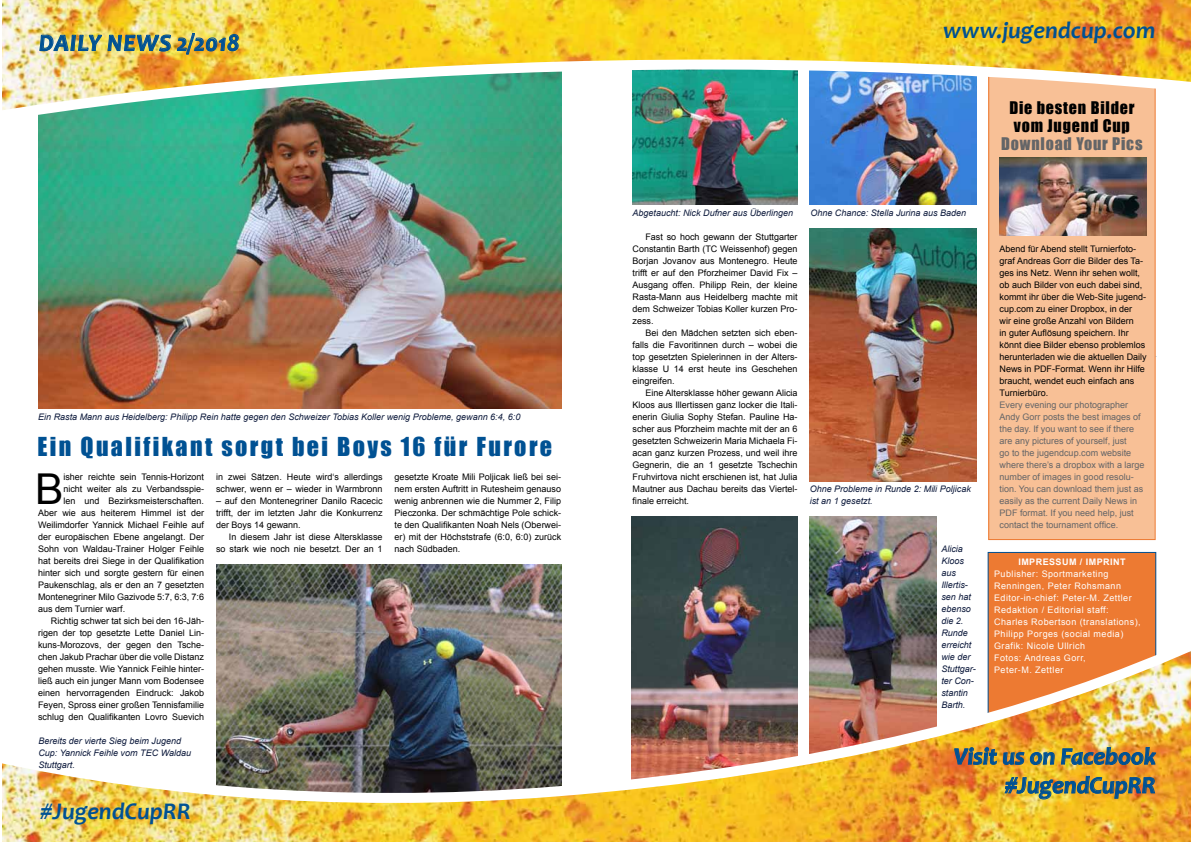
<style>
.page{position:relative;width:1191px;height:842px;background:#fff}
.page>*{position:absolute;margin:0;border:0;box-sizing:border-box;transform-origin:0 0}
.t1{font:42.5px "Arial";color:#000}
.t2{font:italic 700 24px/28.8px "Candara";color:#005193;text-align:right}
.t3{font:24px "Impact";letter-spacing:.1em;color:#005193}
.t4{font:italic 700 24px "Candara";letter-spacing:.04em;color:#005193}
.t5{font:16px/18px "Impact";letter-spacing:.05em;color:#000}
.t6{font:16px "Impact";letter-spacing:.05em;color:#646567}
.t7{font:9px/12px "Arial";color:#000;text-align:justify}
.t8{font:italic 9px/12px "Arial";color:#0d1a3c}
.t9{font:9px/12px "Arial";color:#646567}
.t10{font:9px/12px "Arial";letter-spacing:.05em;color:#fff}
.t11{font:700 9px "Arial";letter-spacing:.05em;color:#fff}
</style>
<div class="page">
<div style="left:988px;top:72px;width:167px;height:468px;background:#f8c096"></div>
<div style="left:988px;top:72px;width:167px;height:468px;border:1px solid #ed7a32"></div>
<img style="left:999px;top:158px;width:147px;height:78px">
<img style="left:38px;top:131px;width:523px;height:277px">
<img style="left:216px;top:564px;width:345px;height:59px">
<img style="left:632px;top:131px;width:165px;height:73px">
<img style="left:809px;top:131px;width:167px;height:74px">
<img style="left:632px;top:516px;width:165px;height:107px">
<img style="left:809px;top:516px;width:127px;height:107px">
<div style="left:988px;top:552px;width:167px;height:168px;background:#ed7a32"></div>
<div style="left:987px;top:552px;width:169px;height:168px;border:1px solid #005193"></div>
<img style="left:2px;top:0;width:1189px;height:131px">
<svg style="left:40px;top:35px;width:62px;height:16px"></svg>
<svg style="left:108px;top:35px;width:63px;height:16px"></svg>
<svg style="left:177px;top:33px;width:61px;height:21px"></svg>
<img style="left:2px;top:623px;width:1189px;height:219px">
<svg style="left:954px;top:747px;width:42px;height:18px"></svg>
<svg style="left:1003px;top:752px;width:21px;height:13px"></svg>
<svg style="left:1030px;top:752px;width:24px;height:13px"></svg>
<img style="left:1061px;top:747px;width:94px;height:18px">
<img style="left:1004px;top:776px;width:150px;height:23px">
<img style="left:809px;top:228px;width:167px;height:253px">
<h2 class="t4" style="left:39px;top:28px;width:202px">Daily News 2/2018</h2>
<p class="t8" style="left:38px;top:411px;width:483px">Ein Rasta Mann aus Heidelberg: Philipp Rein hatte gegen den Schweizer Tobias Koller wenig Probleme, gewann 6:4, 6:0</p>
<h2 class="t3" style="left:38px;top:428px;width:516px">Ein Qualifikant sorgt bei Boys 16 für Furore</h2>
<h1 class="t1" style="left:35px;top:461px;width:30px">B</h1>
<p class="t7" style="left:63px;top:471px;width:142px">isher reichte sein Tennis-Horizont</p>
<p class="t7" style="left:63px;top:483px;width:142px">nicht weiter als zu Verbandsspie-</p>
<p class="t7" style="left:63px;top:495px;width:142px">len und Bezirksmeisterschaften.</p>
<p class="t7" style="left:38px;top:507px;width:167px">Aber wie aus heiterem Himmel ist der</p>
<p class="t7" style="left:38px;top:519px;width:167px">Weilimdorfer Yannick Michael Feihle auf</p>
<p class="t7" style="left:38px;top:531px;width:167px">der europäischen Ebene angelangt. Der</p>
<p class="t7" style="left:38px;top:543px;width:167px">Sohn von Waldau-Trainer Holger Feihle</p>
<p class="t7" style="left:38px;top:555px;width:167px">hat bereits drei Siege in der Qualifikation</p>
<p class="t7" style="left:38px;top:567px;width:167px">hinter sich und sorgte gestern für einen</p>
<p class="t7" style="left:38px;top:579px;width:167px">Paukenschlag, als er den an 7 gesetzten</p>
<p class="t7" style="left:38px;top:591px;width:167px">Montenegriner Milo Gazivode 5:7, 6:3, 7:6</p>
<p class="t7" style="left:38px;top:603px;width:89px">aus dem Turnier warf.</p>
<p class="t7" style="left:51px;top:615px;width:155px">Richtig schwer tat sich bei den 16-Jäh-</p>
<p class="t7" style="left:38px;top:627px;width:167px">rigen der top gesetzte Lette Daniel Lin-</p>
<p class="t7" style="left:38px;top:639px;width:167px">kuns-Morozovs, der gegen den Tsche-</p>
<p class="t7" style="left:38px;top:651px;width:167px">chen Jakub Prachar über die volle Distanz</p>
<p class="t7" style="left:38px;top:663px;width:167px">gehen musste. Wie Yannick Feihle hinter-</p>
<p class="t7" style="left:38px;top:675px;width:167px">ließ auch ein junger Mann vom Bodensee</p>
<p class="t7" style="left:38px;top:687px;width:167px">einen hervorragenden Eindruck: Jakob</p>
<p class="t7" style="left:38px;top:699px;width:167px">Feyen, Spross einer großen Tennisfamilie</p>
<p class="t7" style="left:38px;top:711px;width:167px">schlug den Qualifikanten Lovro Suevich</p>
<p class="t8" style="left:38px;top:735px;width:154px">Bereits der vierte Sieg beim Jugend<br>Cup: Yannick Feihle vom TEC Waldau<br>Stuttgart.</p>
<p class="t7" style="left:216px;top:471px;width:168px">in zwei Sätzen. Heute wird‘s allerdings schwer, wenn er – wieder in Warmbronn</p>
<p class="t7" style="left:216px;top:495px;width:168px">– auf den Montenegriner Danilo Racecic trifft, der im letzten Jahr die Konkurrenz der Boys 14 gewann.</p>
<p class="t7" style="left:216px;top:531px;width:168px;text-align:right">In diesem Jahr ist diese Altersklasse<br>so stark wie noch nie besetzt. Der an 1</p>
<p class="t7" style="left:395px;top:471px;width:168px">gesetzte Kroate Mili Poljicak ließ bei sei&shy;nem ersten Auftritt in Rutesheim genauso wenig anbrennen wie die Nummer 2, Filip Pieczonka. Der schmächtige Pole schick&shy;te den Qualifikanten Noah Nels (Oberwei&shy;er) mit der Höchststrafe (6:0, 6:0) zurück nach Südbaden.</p>
<h2 class="t2" style="left:40px;top:797px;width:152px">#JugendCupRR</h2>
<h2 class="t2" style="left:942px;top:15px;width:214px">www.jugendcup.com</h2>
<h3 class="t5" style="left:1009px;top:98px;width:127px">Die besten Bilder vom Jugend Cup</h3>
<h3 class="t6" style="left:1001px;top:131px;width:143px">Download Your Pics</h3>
<p class="t8" style="left:632px;top:207px;width:162px">Abgetaucht: Nick Dufner aus Überlingen</p>
<p class="t8" style="left:810px;top:207px;width:157px">Ohne Chance: Stella Jurina aus Baden</p>
<p class="t7" style="left:632px;top:231px;width:166px;text-indent:13px">Fast so hoch gewann der Stuttgarter Constantin Barth (TC Weissenhof) gegen Borjan Jovanov aus Montenegro. Heute trifft er auf den Pforzheimer David Fix – Ausgang offen. Philipp Rein, der kleine Rasta-Mann aus Heidelberg machte mit dem Schweizer Tobias Koller kurzen Pro&shy;zess.</p>
<p class="t7" style="left:632px;top:327px;width:166px;text-indent:13px">Bei den Mädchen setzten sich eben&shy;falls die Favoritinnen durch – wobei die top gesetzten Spielerinnen in der Alters&shy;klasse U 14 erst heute ins Geschehen eingreifen.</p>
<p class="t7" style="left:632px;top:387px;width:166px;text-indent:13px">Eine Altersklasse höher gewann Alicia Kloos aus Illertissen ganz locker die Itali&shy;enerin Giulia Sophy Stefan. Pauline Ha&shy;scher aus Pforzheim machte mit der an 6 gesetzten Schweizerin Maria Michaela Fi&shy;acan ganz kurzen Prozess, und weil ihre Gegnerin, die an 1 gesetzte Tschechin Fruhvirtova nicht erschienen ist, hat Julia Mautner aus Dachau bereits das Viertel&shy;finale erreicht.</p>
<p class="t8" style="left:809px;top:483px;width:163px">Ohne Probleme in Runde 2: Mili Poljicak ist an 1 gesetzt.</p>
<p class="t8" style="left:941px;top:543px;width:36px">Alicia<br>Kloos aus<br>Illertis&shy;sen hat ebenso die 2.<br>Runde erreicht wie der<br>Stuttgar&shy;ter Con&shy;stantin<br>Barth.</p>
<p class="t7" style="left:999px;top:243px;width:149px;text-align:left">Abend für Abend stellt Turnierfoto&shy;graf Andreas Gorr die Bilder des Ta&shy;ges ins Netz. Wenn ihr sehen wollt, ob auch Bilder von euch dabei sind, kommt ihr über die Web-Site jugend&shy;cup.com zu einer Dropbox, in der<br>wir eine große Anzahl von Bildern<br>in guter Auflösung speichern. Ihr könnt diee Bilder ebenso problemlos herunterladen wie die aktuellen Daily News in PDF-Format. Wenn ihr Hilfe braucht, wendet euch einfach ans Turnierbüro.</p>
<p class="t9" style="left:999px;top:399px;width:146px">Every evening our photographer Andy Gorr posts the best images of the day. If you want to see if there are any pictures of yourself, just<br>go to the jugendcup.com website where there’s a dropbox with a large number of images in good resolu&shy;tion. You can download them just as easily as the current Daily News in PDF format. If you need help, just contact the tournament office.</p>
<p class="t11" style="left:1018px;top:556px;width:109px">IMPRESSUM / IMPRINT</p>
<p class="t10" style="left:994px;top:568px;width:148px">Publisher: Sportmarketing<br>Renningen, Peter Rohsmann<br>Editor-in-chief: Peter-M. Zettler<br>Redaktion / Editorial staff:<br>Charles Robertson (translations),<br>Philipp Porges (social media)<br>Grafik: Nicole Ullrich<br>Fotos: Andreas Gorr,<br>Peter-M. Zettler</p>
<h2 class="t2" style="left:953px;top:742px;width:203px">Visit us on Facebook #JugendCupRR</h2>
</div>
